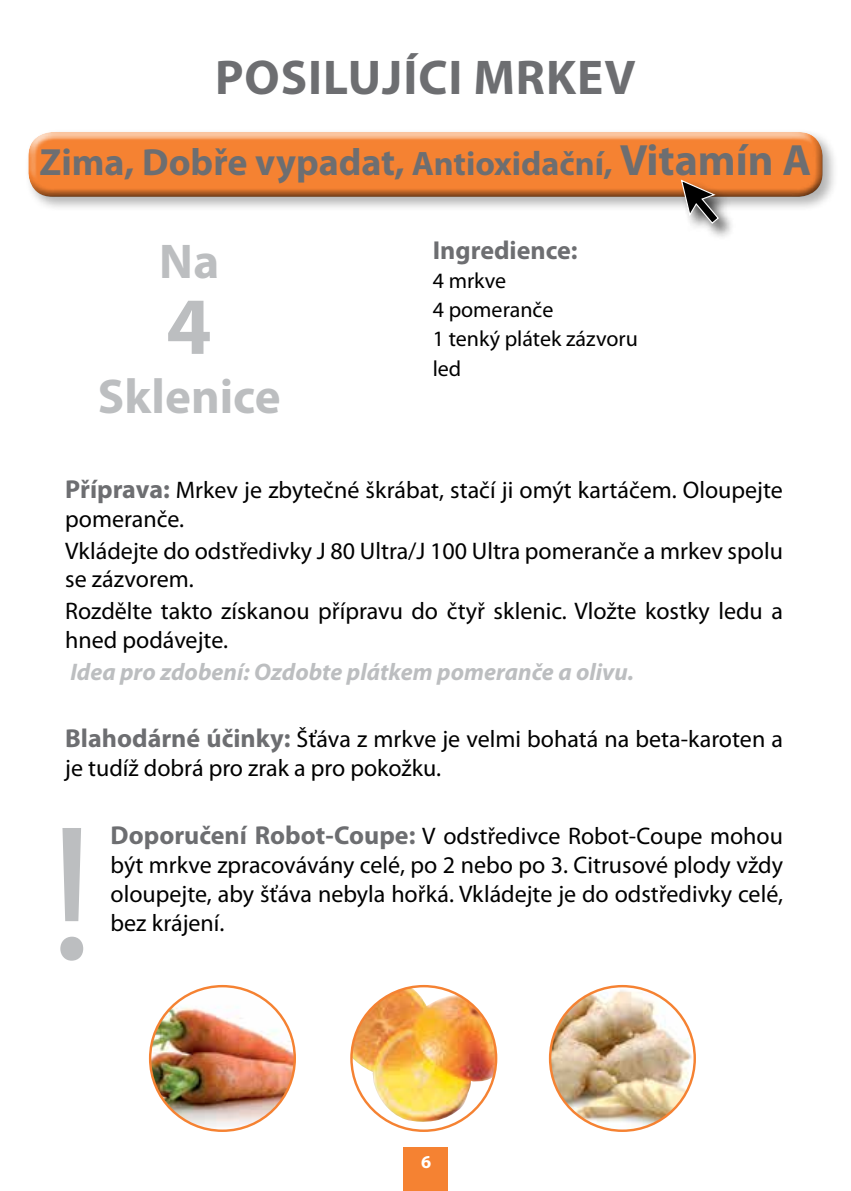
<style>
.page{position:relative;width:851px;height:1191px;background:#fff}
.page>*{position:absolute;margin:0;border:0;box-sizing:border-box;transform-origin:0 0}
.t1{font:193.6px "Myriad Pro";color:#bcbec0}
.t2{font:700 81.8px "Myriad Pro";color:#bcbec0}
.t3{font:700 49px "Myriad Pro";letter-spacing:.02em;color:#6d6e71}
.t4{font:700 49px "Myriad Pro";color:#bcbec0}
.t5{font:700 38px "Myriad Pro";color:#6d6e71}
.t6{font:700 26px "Myriad Pro";color:#6d6e71}
.t7{font:24px/28.8px "Myriad Pro";color:#000}
.t8{font:italic 700 24px "Myriad Pro";color:#bcbec0}
.t9{font:22px/29.2px "Myriad Pro";color:#000}
.t10{font:700 18.2px "Myriad Pro";color:#fff}
.s1{font-size:34px}
.s2{font-size:44px}
.s3{font-weight:700;font-size:26px;color:#6d6e71}
</style>
<div class="page">
<div style="left:403px;top:1146px;width:45px;height:45px;background:#f58232"></div>
<img style="left:351px;top:987px;width:145px;height:139px">
<img style="left:150px;top:986px;width:145px;height:144px;border-radius:72px">
<img style="left:550px;top:986px;width:144px;height:144px;border-radius:72px">
<div style="left:25px;top:128px;width:812px;height:84px;background:#000;opacity:.3"></div>
<div style="left:26px;top:131px;width:796px;height:49px;background:#fac5a0"></div>
<div style="left:26px;top:134px;width:796px;height:67px;background:#000;opacity:.7"></div>
<div style="left:679px;top:178px;width:57px;height:63px;background:#000;opacity:.75"></div>
<svg style="left:679px;top:179px;width:40px;height:46px;background:#947c6c"></svg>
<h3 class="t3" style="left:215px;top:45px;width:422px">posilujíci mrkev</h3>
<h3 class="t5" style="left:39px;top:137px;width:773px">Zima, Dobře vypadat, <span class="s1">Antioxidační,</span> <span class="s2">Vitamín A</span></h3>
<h3 class="t4" style="left:159px;top:229px;width:62px">Na</h3>
<h2 class="t2" style="left:166px;top:273px;width:47px">4</h2>
<h3 class="t4" style="left:98px;top:364px;width:184px">Sklenice</h3>
<p class="t6" style="left:432px;top:233px;width:146px">Ingredience:</p>
<p class="t9" style="left:432px;top:265px;width:207px">4 mrkve<br>4 pomeranče<br>1 tenký plátek zázvoru led</p>
<p class="t7" style="left:65px;top:475px;width:719px"><span class="s3">Příprava:</span> Mrkev je zbytečné škrábat, stačí ji omýt kartáčem. Oloupejte pomeranče.</p>
<p class="t7" style="left:65px;top:536px;width:719px">Vkládejte do odstředivky J 80 Ultra/J 100 Ultra pomeranče a mrkev spolu se zázvorem.</p>
<p class="t7" style="left:65px;top:596px;width:719px">Rozdělte takto získanou přípravu do čtyř sklenic. Vložte kostky ledu a hned podávejte.</p>
<p class="t8" style="left:70px;top:656px;width:565px">Idea pro zdobení: Ozdobte plátkem pomeranče a olivu.</p>
<p class="t7" style="left:65px;top:724px;width:719px"><span class="s3">Blahodárné účinky:</span> Šťáva z mrkve je velmi bohatá na beta-karoten a je tudíž dobrá pro zrak a pro pokožku.</p>
<h1 class="t1" style="left:49px;top:774px;width:46px">!</h1>
<p class="t7" style="left:111px;top:821px;width:673px;text-align:justify"><span class="s3">Doporučení Robot-Coupe:</span> V odstředivce Robot-Coupe mohou být mrkve zpracovávány celé, po 2 nebo po 3. Citrusové plody vždy oloupejte, aby šťáva nebyla hořká. Vkládejte je do odstředivky celé, bez krájení.</p>
<p class="t10" style="left:421px;top:1150px;width:12px">6</p>
</div>
